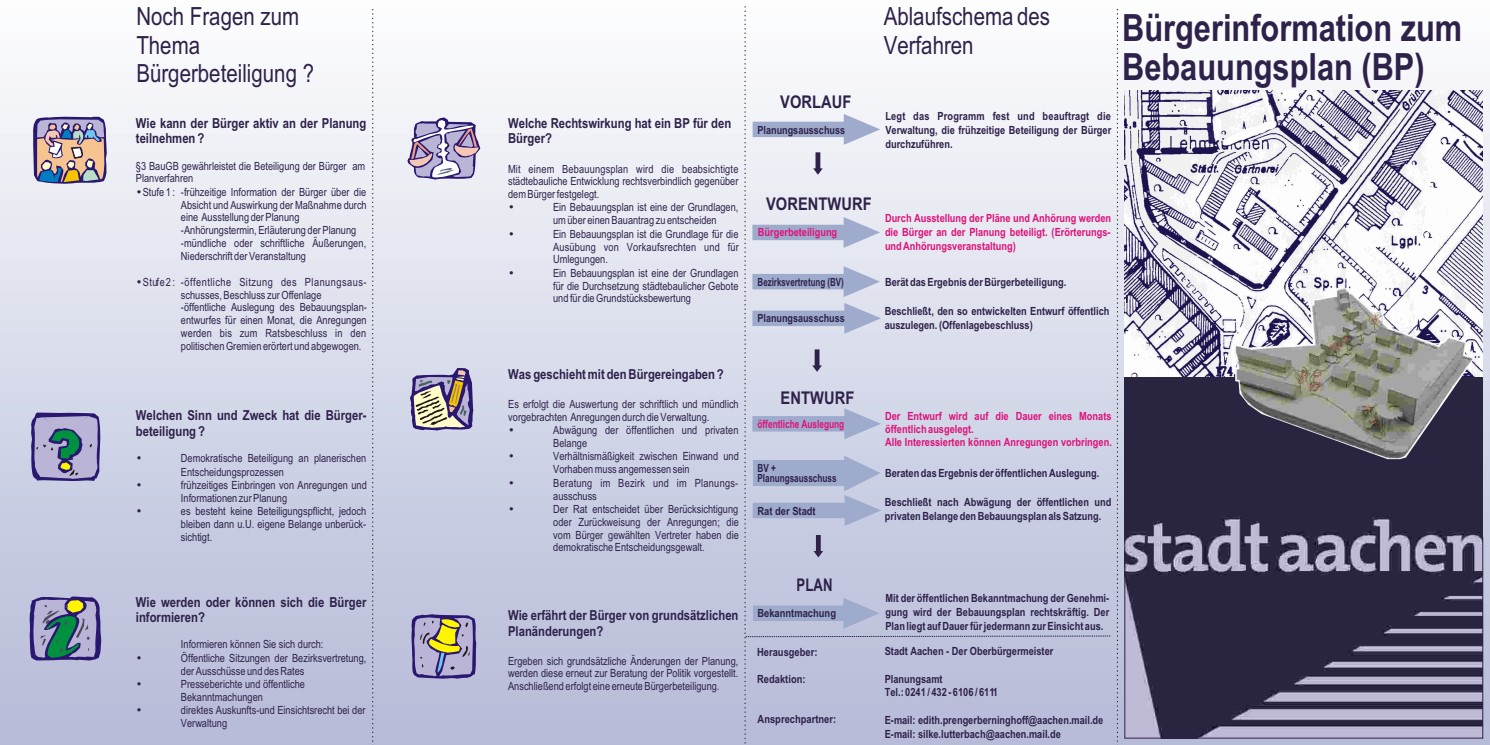
<style>
.page{position:relative;width:1490px;height:745px;background:#fff}
.page>*{position:absolute;margin:0;border:0;box-sizing:border-box;transform-origin:0 0}
.t1{font:700 37.5px/38.6px "Arial Narrow";color:#2e214a}
.t2{font:25px/28.2px "Arial Narrow";color:#2e214a}
.t3{font:700 17.5px "Arial Narrow";letter-spacing:.005em;color:#2e214a}
.t4{font:700 17.5px "Arial Narrow";letter-spacing:.005em;color:#2e214a;scale:.92 1}
.t5{font:700 13.75px/15.8px "Arial Narrow";color:#2e214a}
.t6{font:11.25px/12.8px "Arial Narrow";color:#2e214a}
.t7{font:700 11.25px/13.8px "Arial Narrow";color:#2e214a}
.t8{font:700 11.25px/13.8px "Arial Narrow";color:#de127a;text-align:justify}
.t9{font:11.25px/13px "Arial Narrow";letter-spacing:.02em;color:#2e214a}
.t10{font:700 11.25px "Arial Narrow";color:#2e214a;scale:.86 1}
.t11{font:700 11.25px/9.6px "Arial Narrow";color:#2e214a;scale:.89 1}
.t12{font:700 11.25px "Arial Narrow";color:#de127a;scale:.9 1}
.t13{font:11.25px "Avant Garde Bk BT";color:#2e214a}
.s1{font-family:"Avant Garde Bk BT"}
</style>
<div class="page">
<img style="left:0;top:6px;width:1490px;height:738px">
<svg style="left:407px;top:117px;width:73px;height:63px"></svg>
<svg style="left:410px;top:367px;width:63px;height:63px;background:#9a919c"></svg>
<svg style="left:411px;top:613px;width:66px;height:65px;background:#9b949d"></svg>
<img style="left:1125px;top:91px;width:357px;height:433px">
<svg style="left:31px;top:412px;width:71px;height:68px;background:#888eae"></svg>
<svg style="left:28px;top:595px;width:73px;height:65px;background:#738297"></svg>
<svg style="left:33px;top:116px;width:75px;height:68px;background:#a2939e"></svg>
<svg style="left:1124px;top:524px;width:359px;height:213px;background:#534f6a"></svg>
<img style="left:1234px;top:289px;width:239px;height:170px">
<svg style="left:745px;top:6px;width:366px;height:739px"></svg>
<svg style="left:372px;top:9px;width:2px;height:736px"></svg>
<svg style="left:1117px;top:9px;width:1px;height:736px"></svg>
<h2 class="t2" style="left:136px;top:5px;width:179px">Noch Fragen zum<br>Thema<br>Bürgerbeteiligung ?</h2>
<h2 class="t2" style="left:883px;top:5px;width:168px">Ablaufschema des<br>Verfahren</h2>
<h1 class="t1" style="left:1122px;top:13px;width:341px">Bürgerinformation zum<br>Bebauungsplan (BP)</h1>
<p class="t5" style="left:136px;top:116px;width:232px">Wie kann der Bürger aktiv an der Planung teilnehmen ?</p>
<p class="t6" style="left:136px;top:160px;width:231px">§3 BauGB gewährleistet die Beteiligung der Bürger am<br>Planverfahren</p>
<p class="t6" style="left:181px;top:186px;width:187px;text-indent:-45px"><span class="s1">•</span>Stufe 1 : -frühzeitige Information der Bürger über die Absicht und Auswirkung der Maßnahme durch eine Ausstellung der Planung -Anhörungstermin, Erläuterung der Planung -mündliche oder schriftliche Äußerungen, Niederschrift der Veranstaltung</p>
<p class="t6" style="left:181px;top:276px;width:187px;text-indent:-45px"><span class="s1">•</span>Stufe 2 : -öffentliche Sitzung des Planungsaus&shy;schusses, Beschluss zur Offenlage -öffentliche Auslegung des Bebauungsplan&shy;entwurfes für einen Monat, die Anregungen werden bis zum Ratsbeschluss in den politischen Gremien erörtert und abgewogen.</p>
<h3 class="t3" style="left:780px;top:95px;width:73px">VORLAUF</h3>
<p class="t7" style="left:885px;top:110px;width:227px;text-align:justify">Legt das Programm fest und beauftragt die Verwaltung, die frühzeitige Beteiligung der Bürger durchzuführen.</p>
<p class="t5" style="left:508px;top:116px;width:225px">Welche Rechtswirkung hat ein BP für den<br>Bürger?</p>
<p class="t6" style="left:508px;top:163px;width:232px;text-align:justify">Mit einem Bebauungsplan wird die beabsichtigte städtebauliche Entwicklung rechtsverbindlich gegenüber dem Bürger festgelegt.</p>
<p class="t13" style="left:508px;top:202px;width:8px">•</p>
<p class="t6" style="left:553px;top:202px;width:187px">Ein Bebauungsplan ist eine der Grundlagen, um über einen Bauantrag zu entscheiden</p>
<p class="t13" style="left:508px;top:229px;width:8px">•</p>
<p class="t6" style="left:553px;top:228px;width:187px;text-align:justify">Ein Bebauungsplan ist die Grundlage für die Ausübung von Vorkaufsrechten und für Umlegungen.</p>
<p class="t13" style="left:508px;top:268px;width:8px">•</p>
<p class="t6" style="left:553px;top:267px;width:187px;text-align:justify">Ein Bebauungsplan ist eine der Grundlagen für die Durchsetzung städtebaulicher Gebote und für die Grundstücksbewertung</p>
<p class="t7" style="left:757px;top:124px;width:89px">Planungsausschuss</p>
<h3 class="t3" style="left:766px;top:197px;width:107px">VORENTWURF</h3>
<p class="t8" style="left:885px;top:212px;width:228px">Durch Ausstellung der Pläne und Anhörung werden die Bürger an der Planung beteiligt. (Erörterungs&shy;und Anhörungsveranstaltung)</p>
<p class="t8" style="left:758px;top:226px;width:81px">Bürgerbeteiligung</p>
<p class="t10" style="left:757px;top:278px;width:102px">Bezirksvertretung (BV)</p>
<p class="t7" style="left:885px;top:276px;width:183px">Berät das Ergebnis der Bürgerbeteiligung.</p>
<p class="t7" style="left:884px;top:305px;width:226px">Beschließt, den so entwickelten Entwurf öffentlich auszulegen. (Offenlagebeschluss)</p>
<p class="t7" style="left:757px;top:312px;width:89px">Planungsausschuss</p>
<p class="t5" style="left:136px;top:408px;width:232px">Welchen Sinn und Zweck hat die Bürger&shy;beteiligung ?</p>
<p class="t13" style="left:136px;top:453px;width:8px">•</p>
<p class="t6" style="left:181px;top:452px;width:187px">Demokratische Beteiligung an planerischen<br>Entscheidungsprozessen</p>
<p class="t13" style="left:136px;top:480px;width:8px">•</p>
<p class="t6" style="left:181px;top:479px;width:187px">frühzeitiges Einbringen von Anregungen und<br>Informationen zur Planung</p>
<p class="t13" style="left:136px;top:506px;width:8px">•</p>
<p class="t6" style="left:181px;top:505px;width:187px;text-align:justify">es besteht keine Beteiligungspflicht, jedoch bleiben dann u.U. eigene Belange unberück&shy;sichtigt.</p>
<p class="t5" style="left:136px;top:594px;width:232px">Wie werden oder können sich die Bürger informieren?</p>
<p class="t6" style="left:181px;top:638px;width:144px">Informieren können Sie sich durch:</p>
<p class="t13" style="left:136px;top:652px;width:8px">•</p>
<p class="t6" style="left:181px;top:651px;width:187px">Öffentliche Sitzungen der Bezirksvertretung, der Ausschüsse und des Rates</p>
<p class="t13" style="left:136px;top:678px;width:8px">•</p>
<p class="t6" style="left:181px;top:678px;width:126px">Presseberichte und öffentliche<br>Bekanntmachungen</p>
<p class="t13" style="left:136px;top:705px;width:8px">•</p>
<p class="t6" style="left:181px;top:704px;width:186px">direktes Auskunfts-und Einsichtsrecht bei der<br>Verwaltung</p>
<p class="t5" style="left:508px;top:367px;width:217px">Was geschieht mit den Bürgereingaben ?</p>
<p class="t6" style="left:508px;top:398px;width:232px">Es erfolgt die Auswertung der schriftlich und mündlich vorgebrachten Anregungen durch die Verwaltung.</p>
<p class="t13" style="left:508px;top:425px;width:8px">•</p>
<p class="t6" style="left:553px;top:424px;width:187px">Abwägung der öffentlichen und privaten<br>Belange</p>
<p class="t13" style="left:508px;top:451px;width:8px">•</p>
<p class="t6" style="left:553px;top:450px;width:187px">Verhältnismäßigkeit zwischen Einwand und<br>Vorhaben muss angemessen sein</p>
<p class="t13" style="left:508px;top:477px;width:8px">•</p>
<p class="t9" style="left:553px;top:477px;width:187px">Beratung im Bezirk und im Planungs&shy;ausschuss</p>
<p class="t13" style="left:508px;top:504px;width:8px">•</p>
<p class="t6" style="left:553px;top:503px;width:187px;text-align:justify">Der Rat entscheidet über Berücksichtigung oder Zurückweisung der Anregungen; die vom Bürger gewählten Vertreter haben die demokratische Entscheidungsgewalt.</p>
<p class="t5" style="left:508px;top:608px;width:232px">Wie erfährt der Bürger von grundsätzlichen<br>Planänderungen?</p>
<p class="t6" style="left:508px;top:654px;width:232px;text-align:justify">Ergeben sich grundsätzliche Änderungen der Planung, werden diese erneut zur Beratung der Politik vorgestellt.<br>Anschließend erfolgt eine erneute Bürgerbeteiligung.</p>
<h3 class="t3" style="left:780px;top:391px;width:75px">ENTWURF</h3>
<p class="t12" style="left:757px;top:419px;width:98px">öffentliche Auslegung</p>
<p class="t11" style="left:757px;top:464px;width:90px">BV +<br>Planungsausschuss</p>
<p class="t7" style="left:757px;top:504px;width:60px">Rat der Stadt</p>
<h3 class="t4" style="left:796px;top:578px;width:41px">PLAN</h3>
<p class="t7" style="left:757px;top:607px;width:80px">Bekanntmachung</p>
<p class="t7" style="left:757px;top:645px;width:62px">Herausgeber:</p>
<p class="t7" style="left:757px;top:673px;width:50px">Redaktion:</p>
<p class="t7" style="left:757px;top:713px;width:80px">Ansprechpartner:</p>
<p class="t8" style="left:885px;top:411px;width:228px;line-height:12.4px">Der Entwurf wird auf die Dauer eines Monats öffentlich ausgelegt.</p>
<p class="t8" style="left:885px;top:436px;width:228px">Alle Interessierten können Anregungen vorbringen.</p>
<p class="t7" style="left:885px;top:466px;width:216px">Beraten das Ergebnis der öffentlichen Auslegung.</p>
<p class="t7" style="left:885px;top:496px;width:228px">Beschließt nach Abwägung der öffentlichen und privaten Belange den Bebauungsplan als Satzung.</p>
<p class="t7" style="left:885px;top:592px;width:225px;text-align:justify">Mit der öffentlichen Bekanntmachung der Genehmi&shy;gung wird der Bebauungsplan rechtskräftig. Der Plan liegt auf Dauer für jedermann zur Einsicht aus.</p>
<p class="t7" style="left:885px;top:645px;width:170px">Stadt Aachen - Der Oberbürgermeister</p>
<p class="t7" style="left:885px;top:672px;width:115px">Planungsamt<br>Tel.: 0241 / 432 - 6106 / 6111</p>
<p class="t7" style="left:885px;top:713px;width:220px">E-mail: edith.prengerberninghoff@aachen.mail.de<br>E-mail: silke.lutterbach@aachen.mail.de</p>
</div>
